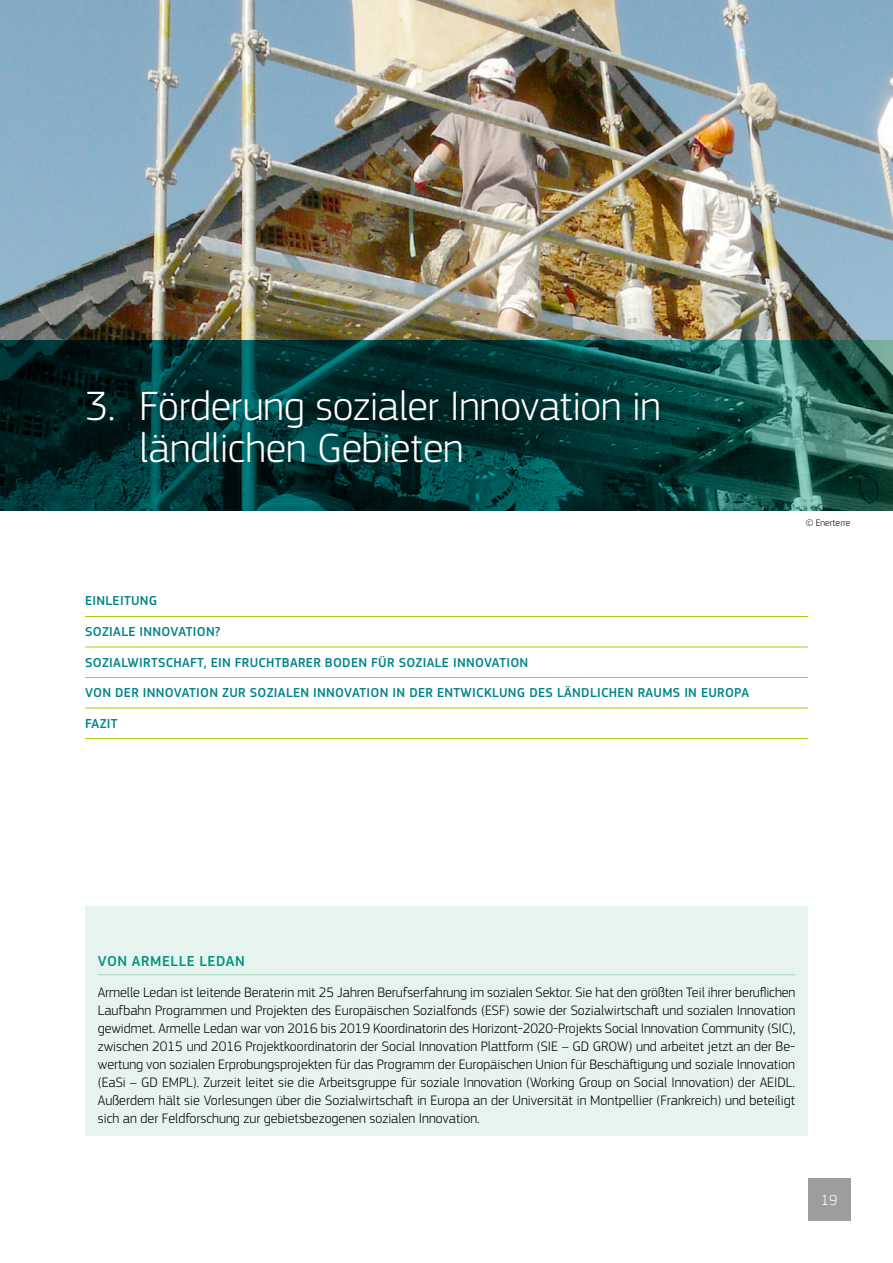
<style>
.page{position:relative;width:893px;height:1263px;background:#fff}
.page>*{position:absolute;margin:0;border:0;box-sizing:border-box;transform-origin:0 0}
._1_Titre{font:300 42.45px/42.5px "EC Square Sans Pro";letter-spacing:-.005em;color:#fff}
._2_Titre_2___petit_f{font:500 15px "EC Square Sans Pro";letter-spacing:.04em;color:#00937d}
.t1{font:300 15px "EC Square Sans Pro";color:#fff}
._0_Body{font:300 14.25px/18px "EC Square Sans Pro";color:#000;text-align:justify}
._2_Titre_2_mini-cont{font:500 13.5px "EC Square Sans Pro";letter-spacing:.02em;color:#008387}
._8___photo{font:300 9.75px "EC Square Sans Pro";color:#000}
</style>
<div class="page">
<img style="left:0;top:0;width:893px;height:340px">
<svg style="left:0;top:340px;width:893px;height:170px;background:#093d3b"></svg>
<hr style="left:85px;top:616px;width:723px;height:1px;background:#afca0b">
<hr style="left:85px;top:647px;width:723px;height:1px;background:#afca0b">
<hr style="left:85px;top:677px;width:723px;height:1px;background:#afca0b">
<hr style="left:85px;top:708px;width:723px;height:1px;background:#afca0b">
<hr style="left:85px;top:738px;width:723px;height:1px;background:#afca0b">
<div style="left:85px;top:906px;width:723px;height:229px;background:#e7f3ee"></div>
<hr style="left:98px;top:974px;width:697px;height:1px;background:#a7d5c2">
<div style="left:808px;top:1178px;width:42px;height:42px;background:#9d9d9c"></div>
<p class="_1_Titre" style="left:139px;top:384px;width:523px;text-indent:-54px">3. Förderung sozialer Innovation in ländlichen Gebieten</p>
<p class="_2_Titre_2_mini-cont" style="left:85px;top:593px;width:73px">EINLEITUNG</p>
<p class="_2_Titre_2_mini-cont" style="left:85px;top:624px;width:137px">SOZIALE INNOVATION?</p>
<p class="_2_Titre_2_mini-cont" style="left:85px;top:654px;width:445px">SOZIALWIRTSCHAFT, EIN FRUCHTBARER BODEN FÜR SOZIALE INNOVATION</p>
<p class="_2_Titre_2_mini-cont" style="left:85px;top:685px;width:665px">VON DER INNOVATION ZUR SOZIALEN INNOVATION IN DER ENTWICKLUNG DES LÄNDLICHEN RAUMS IN EUROPA</p>
<p class="_2_Titre_2_mini-cont" style="left:85px;top:715px;width:34px">FAZIT</p>
<p class="_8___photo" style="left:806px;top:517px;width:46px">© Enerterre</p>
<p class="_2_Titre_2___petit_f" style="left:98px;top:952px;width:148px">VON ARMELLE LEDAN</p>
<p class="_0_Body" style="left:98px;top:983px;width:699px">Armelle Ledan ist leitende Beraterin mit 25 Jahren Berufserfahrung im sozialen Sektor. Sie hat den größten Teil ihrer beruflichen Laufbahn Programmen und Projekten des Europäischen Sozialfonds (ESF) sowie der Sozialwirtschaft und sozialen Innovation gewidmet. Armelle Ledan war von 2016 bis 2019 Koordinatorin des Horizont-2020-Projekts Social Innovation Community (SIC), zwischen 2015 und 2016 Projektkoordinatorin der Social Innovation Plattform (SIE – GD GROW) und arbeitet jetzt an der Be&shy;wertung von sozialen Erprobungsprojekten für das Programm der Europäischen Union für Beschäftigung und soziale Innovation (EaSi – GD EMPL). Zurzeit leitet sie die Arbeitsgruppe für soziale Innovation (Working Group on Social Innovation) der AEIDL.<br>Außerdem hält sie Vorlesungen über die Sozialwirtschaft in Europa an der Universität in Montpellier (Frankreich) und beteiligt sich an der Feldforschung zur gebietsbezogenen sozialen Innovation.</p>
<p class="t1" style="left:821px;top:1191px;width:18px">19</p>
</div>
